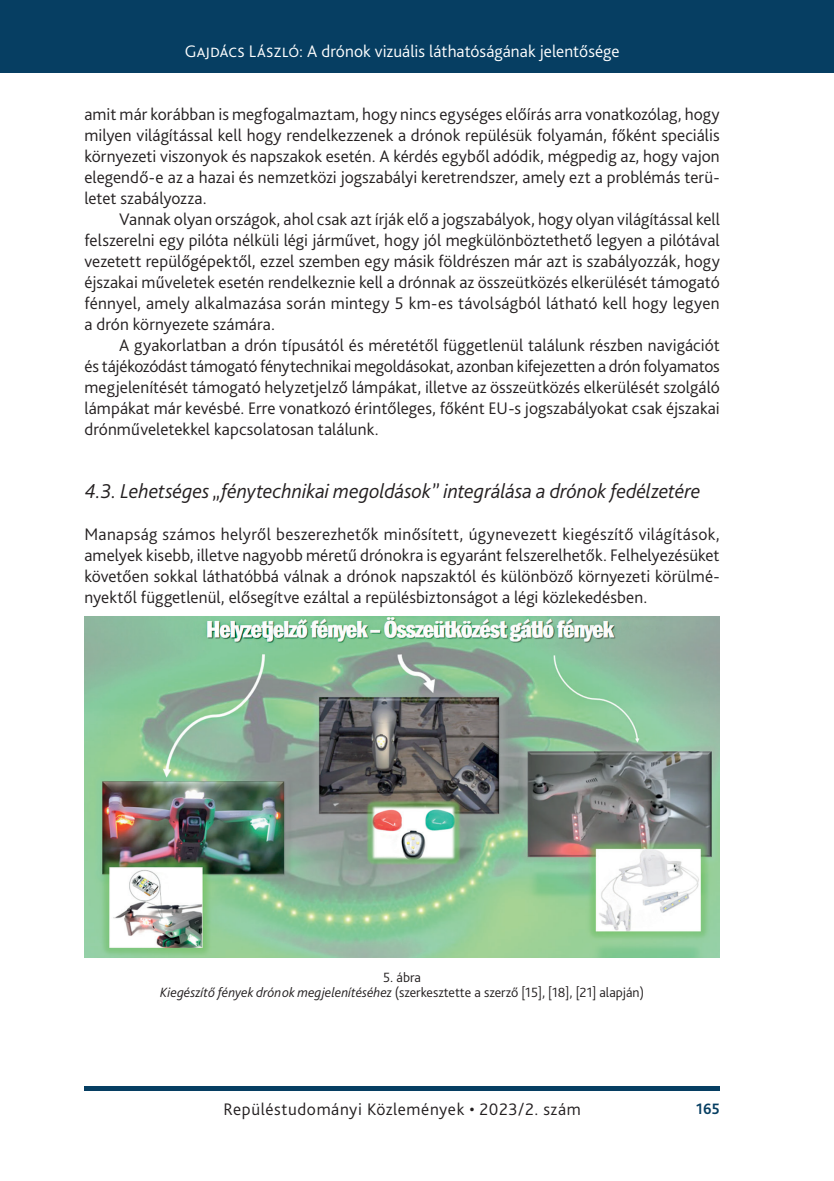
<style>
.page{position:relative;width:834px;height:1181px;background:#fff}
.page>*{position:absolute;margin:0;border:0;box-sizing:border-box;transform-origin:0 0}
._1_1_1__Head_italic{font:italic 300 21px "Bliss Pro";color:#231f20}
._1__Body{font:300 17.5px/21px "Bliss Pro";letter-spacing:.005em;color:#231f20;text-align:justify}
._2__Body_1st_paragraph{font:300 17.5px/21px "Bliss Pro";letter-spacing:.005em;color:#231f20;text-align:justify}
.t1{font:300 17.5px "Bliss Pro";letter-spacing:.005em;color:#fff}
._1__Body-2{font:300 17.5px "Bliss Pro";letter-spacing:.03em;color:#231f20}
.t2{font:700 15.75px "Bliss Pro";color:#063e62;scale:.95 1}
.Ábra__képalárás{font:300 14px "Bliss Pro";color:#231f20}
.Ábra_címe{font:300 14px "Bliss Pro";color:#231f20}
.s1{font-style:italic}
</style>
<div class="page">
<div style="left:0;top:0;width:833px;height:73px;background:#063e62"></div>
<div style="left:84px;top:1086px;width:635px;height:5px;background:#063e62"></div>
<img style="left:84px;top:616px;width:635px;height:342px">
<p class="t1" style="left:185px;top:41px;width:436px">Gajdács László: A drónok vizuális láthatóságának jelentősége</p>
<p class="_2__Body_1st_paragraph" style="left:84px;top:103px;width:636px">amit már korábban is megfogalmaztam, hogy nincs egységes előírás arra vonatkozólag, hogy milyen világítással kell hogy rendelkezzenek a drónok repülésük folyamán, főként speciális környezeti viszonyok és napszakok esetén. A kérdés egyből adódik, mégpedig az, hogy vajon elegendő-e az a hazai és nemzetközi jogszabályi keretrendszer, amely ezt a problémás terü&shy;letet szabályozza.</p>
<p class="_1__Body" style="left:84px;top:208px;width:637px;text-indent:35px">Vannak olyan országok, ahol csak azt írják elő a jogszabályok, hogy olyan világítással kell felszerelni egy pilóta nélküli légi járművet, hogy jól megkülönböztethető legyen a pilótával vezetett repülőgépektől, ezzel szemben egy másik földrészen már azt is szabályozzák, hogy éjszakai műveletek esetén rendelkeznie kell a drónnak az összeütközés elkerülését támogató fénnyel, amely alkalmazása során mintegy 5 km-es távolságból látható kell hogy legyen a drón környezete számára.</p>
<p class="_1__Body" style="left:84px;top:334px;width:636px;text-indent:35px">A gyakorlatban a drón típusától és méretétől függetlenül találunk részben navigációt és tájékozódást támogató fénytechnikai megoldásokat, azonban kifejezetten a drón folyamatos megjelenítését támogató helyzetjelző lámpákat, illetve az összeütközés elkerülését szolgáló lámpákat már kevésbé. Erre vonatkozó érintőleges, főként EU-s jogszabályokat csak éjszakai drónműveletekkel kapcsolatosan találunk.</p>
<p class="_1_1_1__Head_italic" style="left:84px;top:478px;width:617px">4.3. Lehetséges „fénytechnikai megoldások” integrálása a drónok fedélzetére</p>
<p class="_2__Body_1st_paragraph" style="left:84px;top:523px;width:636px">Manapság számos helyről beszerezhetők minősített, úgynevezett kiegészítő világítások, amelyek kisebb, illetve nagyobb méretű drónokra is egyaránt felszerelhetők. Felhelyezésüket követően sokkal láthatóbbá válnak a drónok napszaktól és különböző környezeti körülmé&shy;nyektől függetlenül, elősegítve ezáltal a repülésbiztonságot a légi közlekedésben.</p>
<p class="Ábra_címe" style="left:383px;top:968px;width:39px">5. ábra</p>
<p class="Ábra__képalárás" style="left:160px;top:984px;width:485px"><span class="s1">Kiegészítő fények drónok megjelenítéséhez</span> (szerkesztette a szerző [15], [18], [21] alapján)</p>
<p class="_1__Body-2" style="left:223px;top:1098px;width:359px">Repüléstudományi Közlemények • 2023/2. szám</p>
<p class="t2" style="left:696px;top:1099px;width:26px">165</p>
</div>
